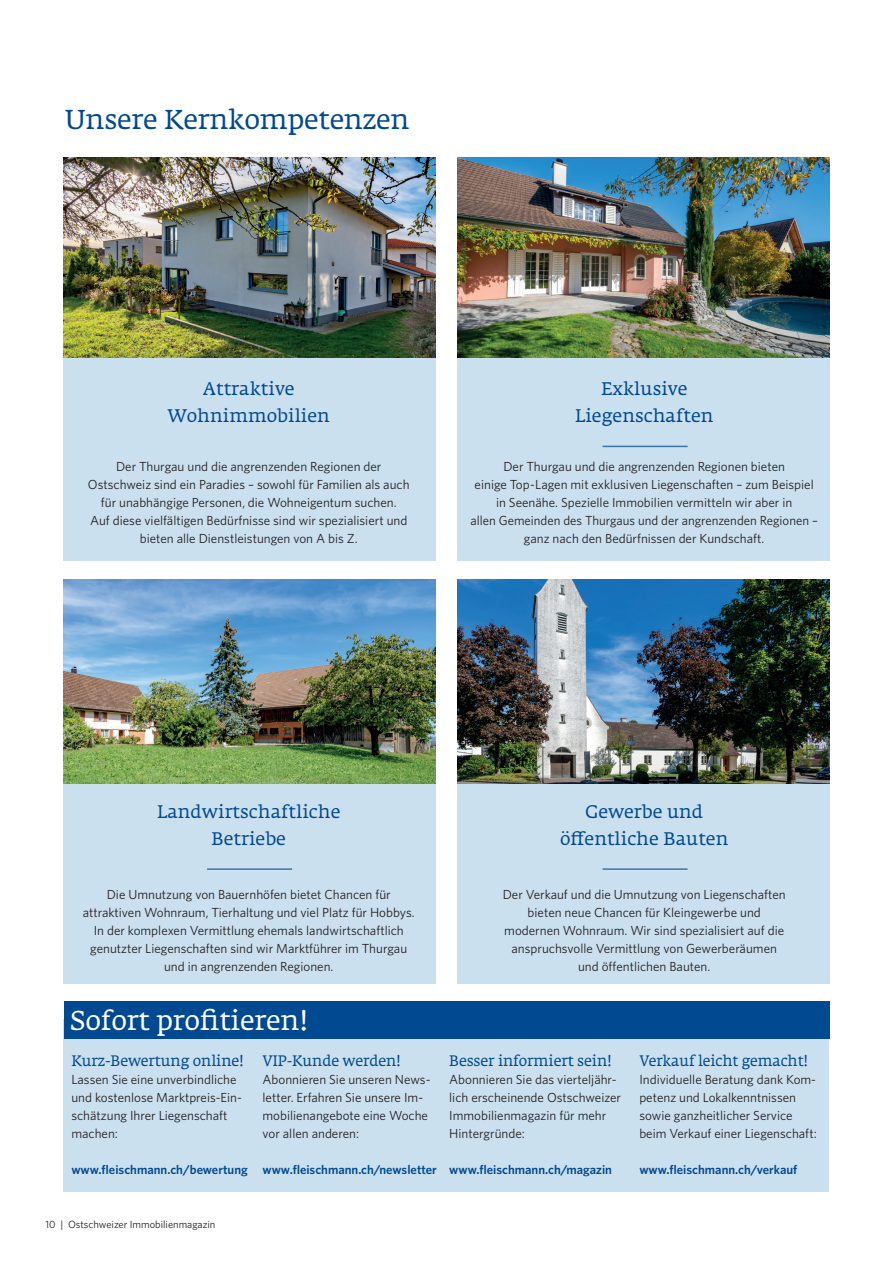
<style>
.page{position:relative;width:893px;height:1263px;background:#fff}
.page>*{position:absolute;margin:0;border:0;box-sizing:border-box;transform-origin:0 0}
.t1{font:27px "Fedra Serif A Std";letter-spacing:-.01em;color:#014990}
.t2{font:27px "Fedra Serif A Std";letter-spacing:-.01em;color:#fff}
.t3{font:18px/26.7px "Fedra Serif A Std";color:#014990;text-align:center}
.t4{font:15px "Fedra Serif A Std";letter-spacing:-.01em;color:#014990}
.t5{font:15px "Fedra Serif A Std";letter-spacing:-.01em;color:#014990;scale:.95 1}
.t6{font:13.2px/18px "Whitney";color:#231f20}
.t7{font:600 12.75px "Whitney";color:#014990}
.t8{font:10.5px "Whitney";color:#231f20}
</style>
<div class="page">
<div style="left:64px;top:157px;width:372px;height:404px;background:#cae0ef"></div>
<div style="left:64px;top:580px;width:372px;height:404px;background:#cae0ef"></div>
<div style="left:457px;top:157px;width:372px;height:404px;background:#cae0ef"></div>
<div style="left:457px;top:580px;width:372px;height:404px;background:#cae0ef"></div>
<img style="left:64px;top:157px;width:372px;height:200px">
<img style="left:64px;top:580px;width:372px;height:204px">
<img style="left:457px;top:157px;width:372px;height:200px">
<img style="left:457px;top:580px;width:372px;height:204px">
<div style="left:64px;top:1019px;width:765px;height:172px;background:#cae0ef"></div>
<div style="left:64px;top:1001px;width:765px;height:37px;background:#014990"></div>
<hr style="left:603px;top:446px;width:85px;height:1px;background:#014990">
<hr style="left:207px;top:868px;width:85px;height:2px;background:#014990">
<hr style="left:603px;top:868px;width:85px;height:2px;background:#014990">
<h1 class="t1" style="left:65px;top:104px;width:346px">Unsere Kernkompetenzen</h1>
<h2 class="t3" style="left:168px;top:376px;width:164px">Attraktive<br>Wohnimmobilien</h2>
<p class="t6" style="left:88px;top:457px;width:323px;text-align:center">Der Thurgau und die angrenzenden Regionen der Ostschweiz sind ein Paradies – sowohl für Familien als auch für unabhängige Personen, die Wohneigentum suchen.<br>Auf diese vielfältigen Bedürfnisse sind wir spezialisiert und bieten alle Dienstleistungen von A bis Z.</p>
<h2 class="t3" style="left:575px;top:376px;width:140px">Exklusive<br>Liegenschaften</h2>
<p class="t6" style="left:470px;top:457px;width:349px;text-align:center">Der Thurgau und die angrenzenden Regionen bieten<br>einige Top-Lagen mit exklusiven Liegenschaften – zum Beispiel in Seenähe. Spezielle Immobilien vermitteln wir aber in<br>allen Gemeinden des Thurgaus und der angrenzenden Regionen – ganz nach den Bedürfnissen der Kundschaft.</p>
<h2 class="t3" style="left:157px;top:799px;width:185px">Landwirtschaftliche<br>Betriebe</h2>
<h2 class="t3" style="left:560px;top:799px;width:170px">Gewerbe und öffentliche Bauten</h2>
<p class="t6" style="left:83px;top:885px;width:333px;text-align:center">Die Umnutzung von Bauernhöfen bietet Chancen für attraktiven Wohnraum, Tierhaltung und viel Platz für Hobbys.<br>In der komplexen Vermittlung ehemals landwirtschaftlich genutzter Liegenschaften sind wir Marktführer im Thurgau und in angrenzenden Regionen.</p>
<p class="t6" style="left:503px;top:885px;width:284px;text-align:center">Der Verkauf und die Umnutzung von Liegenschaften bieten neue Chancen für Kleingewerbe und modernen Wohnraum. Wir sind spezialisiert auf die anspruchsvolle Vermittlung von Gewerberäumen und öffentlichen Bauten.</p>
<h1 class="t2" style="left:70px;top:1005px;width:239px">Sofort profitieren!</h1>
<p class="t4" style="left:71px;top:1051px;width:174px">Kurz-Bewertung online!</p>
<p class="t6" style="left:71px;top:1069px;width:172px">Lassen Sie eine unverbindliche und kostenlose Marktpreis-Ein&shy;schätzung Ihrer Liegenschaft machen:</p>
<p class="t7" style="left:71px;top:1160px;width:178px">www.fleischmann.ch/bewertung</p>
<p class="t4" style="left:263px;top:1051px;width:140px">VIP-Kunde werden!</p>
<p class="t6" style="left:263px;top:1069px;width:169px">Abonnieren Sie unseren News&shy;letter. Erfahren Sie unsere Im&shy;mobilienangebote eine Woche vor allen anderen:</p>
<p class="t7" style="left:263px;top:1160px;width:176px">www.fleischmann.ch/newsletter</p>
<p class="t4" style="left:449px;top:1051px;width:164px">Besser informiert sein!</p>
<p class="t6" style="left:449px;top:1069px;width:173px">Abonnieren Sie das vierteljähr&shy;lich erscheinende Ostschweizer<br>Immobilienmagazin für mehr<br>Hintergründe:</p>
<p class="t7" style="left:449px;top:1160px;width:164px">www.fleischmann.ch/magazin</p>
<p class="t5" style="left:639px;top:1051px;width:179px">Verkauf leicht gemacht!</p>
<p class="t6" style="left:639px;top:1069px;width:179px">Individuelle Beratung dank Kom&shy;petenz und Lokalkenntnissen sowie ganzheitlicher Service beim Verkauf einer Liegenschaft:</p>
<p class="t7" style="left:639px;top:1160px;width:160px">www.fleischmann.ch/verkauf</p>
<p class="t8" style="left:46px;top:1217px;width:171px">10 | Ostschweizer Immobilienmagazin</p>
</div>
